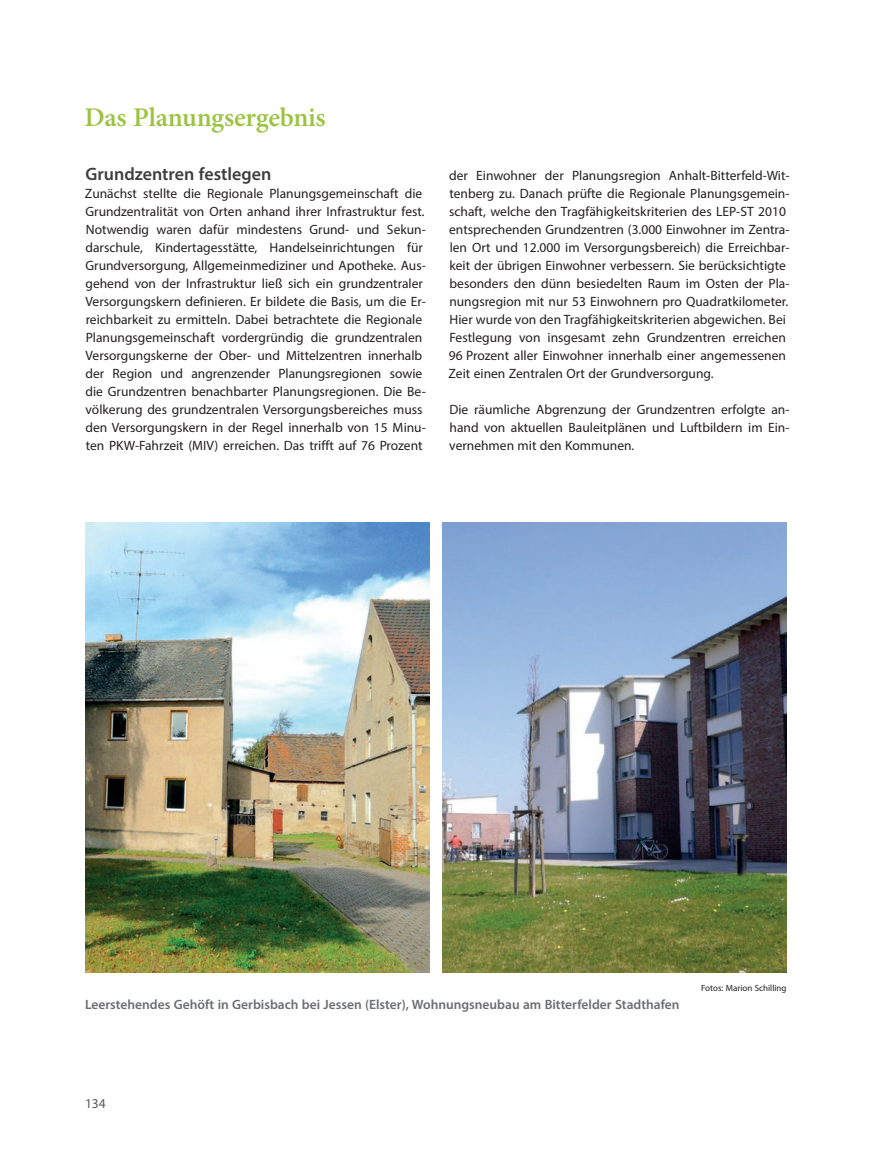
<style>
.page{position:relative;width:893px;height:1170px;background:#fff}
.page>*{position:absolute;margin:0;border:0;box-sizing:border-box;transform-origin:0 0}
.Überschrift_1{font:600 27px "Minion Pro";letter-spacing:-.015em;color:#9dc342}
.Überschrift_1_1{font:600 18px "Myriad Pro";color:#3e3e3f}
.Fließtext_1{font:13.5px/18px "Myriad Pro";color:#231f20}
.t1{font:600 13.5px "Myriad Pro";color:#6c6d70}
.t2{font:13.5px "Myriad Pro";color:#57585a}
.t3{font:9px "Myriad Pro";color:#231f20}
</style>
<div class="page">
<img style="left:85px;top:522px;width:344px;height:450px">
<img style="left:442px;top:522px;width:345px;height:450px">
<h2 class="Überschrift_1" style="left:84px;top:99px;width:243px">Das Planungsergebnis</h2>
<h3 class="Überschrift_1_1" style="left:85px;top:163px;width:187px">Grundzentren festlegen</h3>
<p class="Fließtext_1" style="left:85px;top:184px;width:342px">Zunächst stellte die Regionale Planungsgemeinschaft die Grundzentralität von Orten anhand ihrer Infrastruktur fest.<br>Notwendig waren dafür mindestens Grund- und Sekun&shy;darschule, Kindertagesstätte, Handelseinrichtungen für Grundversorgung, Allgemeinmediziner und Apotheke. Aus&shy;gehend von der Infrastruktur ließ sich ein grundzentraler Versorgungskern definieren. Er bildete die Basis, um die Er&shy;reichbarkeit zu ermitteln. Dabei betrachtete die Regionale Planungsgemeinschaft vordergründig die grundzentralen Versorgungskerne der Ober- und Mittelzentren innerhalb der Region und angrenzender Planungsregionen sowie die Grundzentren benachbarter Planungsregionen. Die Be&shy;völkerung des grundzentralen Versorgungsbereiches muss den Versorgungskern in der Regel innerhalb von 15 Minu&shy;ten PKW-Fahrzeit (MIV) erreichen. Das trifft auf 76 Prozent</p>
<p class="Fließtext_1" style="left:449px;top:166px;width:342px">der Einwohner der Planungsregion Anhalt-Bitterfeld-Wit&shy;tenberg zu. Danach prüfte die Regionale Planungsgemein&shy;schaft, welche den Tragfähigkeitskriterien des LEP-ST 2010 entsprechenden Grundzentren (3.000 Einwohner im Zentra&shy;len Ort und 12.000 im Versorgungsbereich) die Erreichbar&shy;keit der übrigen Einwohner verbessern. Sie berücksichtigte besonders den dünn besiedelten Raum im Osten der Pla&shy;nungsregion mit nur 53 Einwohnern pro Quadratkilometer.<br>Hier wurde von den Tragfähigkeitskriterien abgewichen. Bei Festlegung von insgesamt zehn Grundzentren erreichen 96 Prozent aller Einwohner innerhalb einer angemessenen Zeit einen Zentralen Ort der Grundversorgung.</p>
<p class="Fließtext_1" style="left:449px;top:400px;width:342px;text-align:justify">Die räumliche Abgrenzung der Grundzentren erfolgte an&shy;hand von aktuellen Bauleitplänen und Luftbildern im Ein&shy;vernehmen mit den Kommunen.</p>
<p class="t3" style="left:701px;top:982px;width:87px">Fotos: Marion Schilling</p>
<p class="t1" style="left:85px;top:995px;width:596px">Leerstehendes Gehöft in Gerbisbach bei Jessen (Elster), Wohnungsneubau am Bitterfelder Stadthafen</p>
<p class="t2" style="left:85px;top:1094px;width:22px">134</p>
</div>
